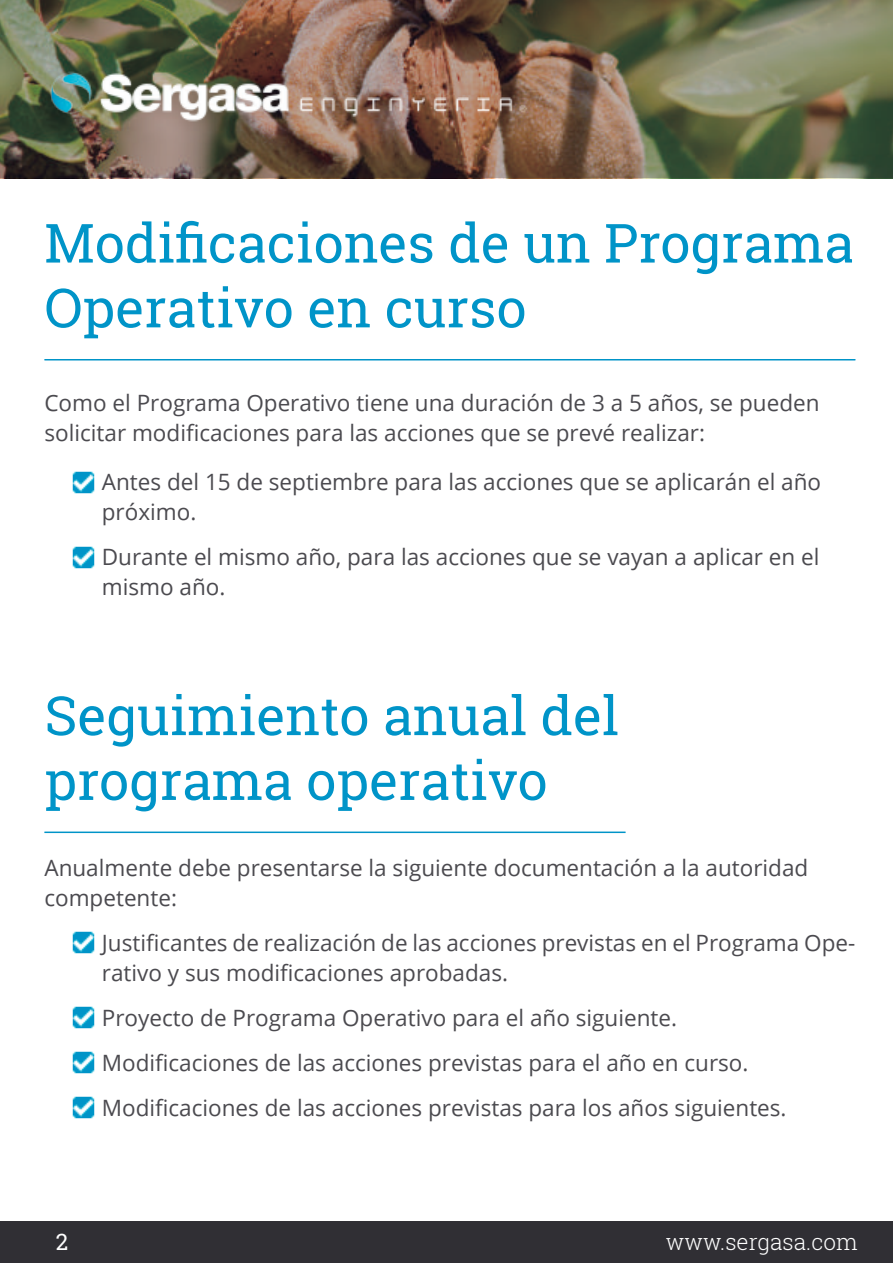
<style>
.page{position:relative;width:893px;height:1263px;background:#fff}
.page>*{position:absolute;margin:0;border:0;box-sizing:border-box;transform-origin:0 0}
.t1{font:54px/64.8px "Roboto Slab";color:#0094c8}
.t2{font:22.5px/30px "Open Sans";color:#4b4a4f}
.t3{font:300 22.5px "Roboto Slab";color:#fff}
.t4{font:22.5px "Roboto Slab";color:#fff}
</style>
<div class="page">
<div style="left:0;top:1222px;width:893px;height:41px;background:#302f34"></div>
<img style="left:0;top:0;width:893px;height:178px">
<img style="left:30px;top:43px;width:518px;height:107px">
<hr style="left:44px;top:359px;width:811px;height:1px;background:#0094c8">
<hr style="left:44px;top:831px;width:582px;height:2px;background:#0094c8">
<img style="left:72px;top:471px;width:23px;height:23px">
<img style="left:72px;top:546px;width:23px;height:23px">
<img style="left:72px;top:931px;width:23px;height:23px">
<img style="left:72px;top:1006px;width:23px;height:23px">
<img style="left:72px;top:1051px;width:23px;height:23px">
<img style="left:72px;top:1096px;width:23px;height:23px">
<h1 class="t1" style="left:44px;top:210px;width:811px">Modificaciones de un Programa<br>Operativo en curso</h1>
<p class="t2" style="left:44px;top:388px;width:777px">Como el Programa Operativo tiene una duración de 3 a 5 años, se pueden solicitar modificaciones para las acciones que se prevé realizar:</p>
<p class="t2" style="left:102px;top:466px;width:721px">Antes del 15 de septiembre para las acciones que se aplicarán el año próximo.</p>
<p class="t2" style="left:102px;top:541px;width:719px">Durante el mismo año, para las acciones que se vayan a aplicar en el mismo año.</p>
<h1 class="t1" style="left:44px;top:682px;width:576px">Seguimiento anual del programa operativo</h1>
<p class="t2" style="left:44px;top:853px;width:765px">Anualmente debe presentarse la siguiente documentación a la autoridad competente:</p>
<p class="t2" style="left:102px;top:927px;width:755px">Justificantes de realización de las acciones previstas en el Programa Ope&shy;rativo y sus modificaciones aprobadas.</p>
<p class="t2" style="left:102px;top:994px;width:686px;line-height:45px">Proyecto de Programa Operativo para el año siguiente.<br>Modificaciones de las acciones previstas para el año en curso.<br>Modificaciones de las acciones previstas para los años siguientes.</p>
<p class="t4" style="left:56px;top:1226px;width:14px">2</p>
<p class="t3" style="left:666px;top:1226px;width:193px">www.sergasa.com</p>
</div>
